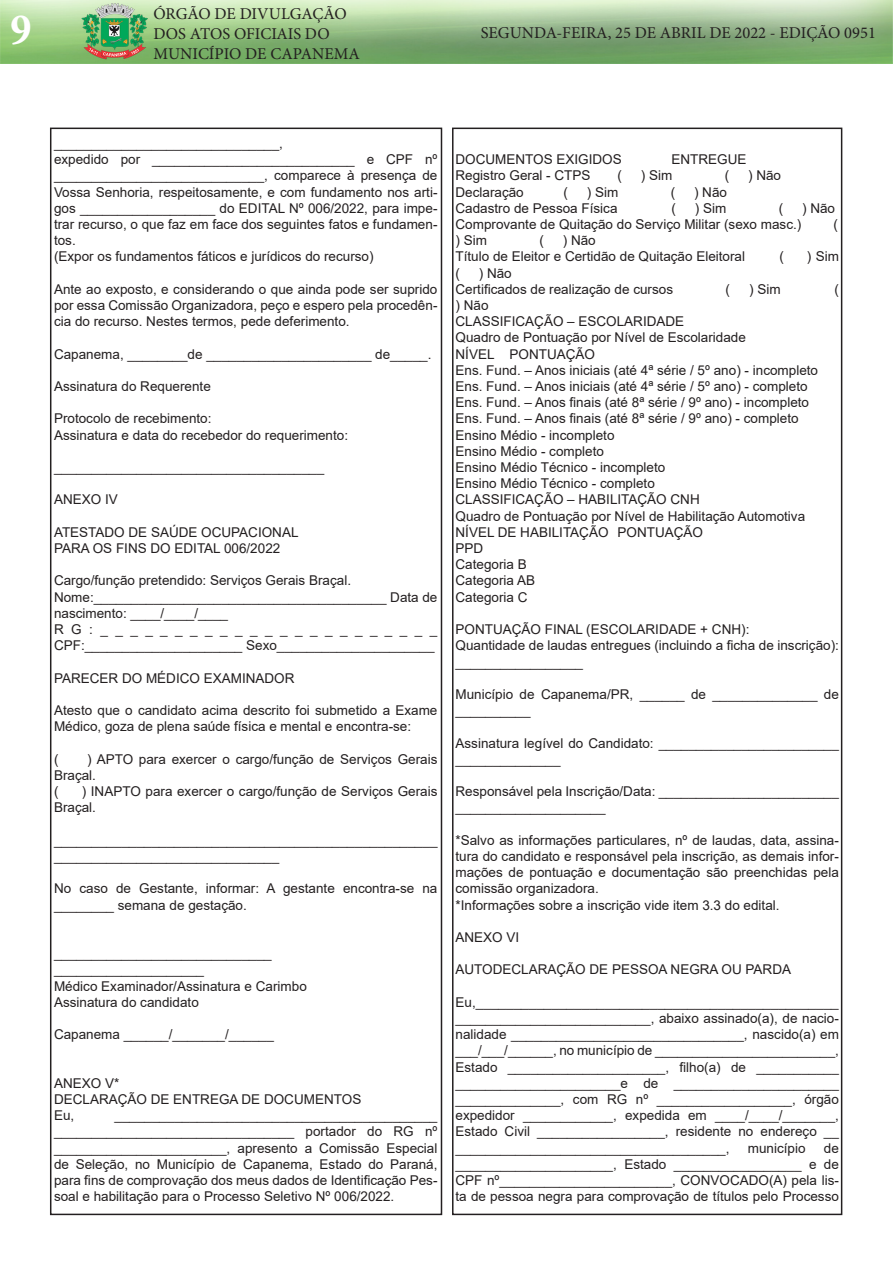
<style>
.page{position:relative;width:893px;height:1263px;background:#fff}
.page>*{position:absolute;margin:0;border:0;box-sizing:border-box;transform-origin:0 0}
.t1{font:700 condensed 45px "Minion Pro";color:#fff}
.t2{font:16.5px/19.8px "Minion Pro";color:#231f20}
.t3{font:13.5px/16.2px "Arial";color:#231f20}
</style>
<div class="page">
<div style="left:50px;top:128px;width:392px;height:1087px;border:2px solid #231f20"></div>
<img style="left:0;top:0;width:893px;height:64px">
<div style="left:452px;top:128px;width:390px;height:1087px;border:2px solid #231f20"></div>
<h1 class="t1" style="left:11px;top:-1px;width:22px">9</h1>
<p class="t2" style="left:153px;top:4px;width:208px">ÓRGÃO DE DIVULGAÇÃO<br>DOS ATOS OFICIAIS DO<br>MUNICÍPIO DE CAPANEMA</p>
<p class="t2" style="left:481px;top:23px;width:396px">SEGUNDA-FEIRA, 25 DE ABRIL DE 2022 - EDIÇÃO 0951</p>
<p class="t3" style="left:54px;top:135px;width:230px">______________________________,</p>
<p class="t3" style="left:54px;top:151px;width:385px;text-align:justify">expedido por ___________________________ e CPF nº ____________________________, comparece à presença de Vossa Senhoria, respeitosamente, e com fundamento nos arti&shy;gos __________________ do EDITAL Nº 006/2022, para impe&shy;trar recurso, o que faz em face dos seguintes fatos e fundamen&shy;tos.</p>
<p class="t3" style="left:54px;top:248px;width:321px">(Expor os fundamentos fáticos e jurídicos do recurso)</p>
<p class="t3" style="left:54px;top:281px;width:385px;text-align:justify">Ante ao exposto, e considerando o que ainda pode ser suprido por essa Comissão Organizadora, peço e espero pela procedên&shy;cia do recurso. Nestes termos, pede deferimento.</p>
<p class="t3" style="left:54px;top:346px;width:379px">Capanema, ________de ______________________ de_____.</p>
<p class="t3" style="left:54px;top:378px;width:158px">Assinatura do Requerente</p>
<p class="t3" style="left:54px;top:410px;width:159px">Protocolo de recebimento:</p>
<p class="t3" style="left:54px;top:427px;width:296px">Assinatura e data do recebedor do requerimento:</p>
<p class="t3" style="left:54px;top:459px;width:272px">____________________________________</p>
<p class="t3" style="left:54px;top:491px;width:65px">ANEXO IV</p>
<p class="t3" style="left:54px;top:524px;width:246px">ATESTADO DE SAÚDE OCUPACIONAL</p>
<p class="t3" style="left:54px;top:540px;width:228px">PARA OS FINS DO EDITAL 006/2022</p>
<p class="t3" style="left:54px;top:572px;width:299px">Cargo/função pretendido: Serviços Gerais Braçal.</p>
<p class="t3" style="left:54px;top:589px;width:385px">Nome:_______________________________________ Data de nascimento: ____/____/____</p>
<p class="t3" style="left:54px;top:621px;width:385px">RG:_______________________<br>CPF:_____________________ Sexo_____________________</p>
<p class="t3" style="left:54px;top:670px;width:242px">PARECER DO MÉDICO EXAMINADOR</p>
<p class="t3" style="left:54px;top:702px;width:385px">Atesto que o candidato acima descrito foi submetido a Exame<br>Médico, goza de plena saúde física e mental e encontra-se:</p>
<p class="t3" style="left:54px;top:751px;width:6px">(</p>
<p class="t3" style="left:54px;top:751px;width:385px;text-indent:33px">) APTO para exercer o cargo/função de Serviços Gerais<br>Braçal.</p>
<p class="t3" style="left:54px;top:783px;width:6px">(</p>
<p class="t3" style="left:54px;top:783px;width:385px;text-indent:28px">) INAPTO para exercer o cargo/função de Serviços Gerais<br>Braçal.</p>
<p class="t3" style="left:54px;top:832px;width:385px">___________________________________________________ ______________________________</p>
<p class="t3" style="left:54px;top:880px;width:385px">No caso de Gestante, informar: A gestante encontra-se na ________ semana de gestação.</p>
<p class="t3" style="left:54px;top:945px;width:219px">_____________________________ ____________________</p>
<p class="t3" style="left:54px;top:977px;width:254px">Médico Examinador/Assinatura e Carimbo<br>Assinatura do candidato</p>
<p class="t3" style="left:54px;top:1026px;width:221px">Capanema ______/_______/______</p>
<p class="t3" style="left:54px;top:1075px;width:67px">ANEXO V*</p>
<p class="t3" style="left:54px;top:1091px;width:309px">DECLARAÇÃO DE ENTREGA DE DOCUMENTOS</p>
<p class="t3" style="left:54px;top:1107px;width:22px">Eu,</p>
<p class="t3" style="left:54px;top:1107px;width:385px;text-align:justify;text-indent:61px">___________________________________________ ________________________________ portador do RG nº _______________________, apresento a Comissão Especial de Seleção, no Município de Capanema, Estado do Paraná, para fins de comprovação dos meus dados de Identificação Pes&shy;soal e habilitação para o Processo Seletivo Nº 006/2022.</p>
<p class="t3" style="left:455px;top:151px;width:168px">DOCUMENTOS EXIGIDOS</p>
<p class="t3" style="left:671px;top:151px;width:77px">ENTREGUE</p>
<p class="t3" style="left:455px;top:167px;width:137px">Registro Geral - CTPS</p>
<p class="t3" style="left:617px;top:167px;width:6px">(</p>
<p class="t3" style="left:641px;top:167px;width:33px">) Sim</p>
<p class="t3" style="left:725px;top:167px;width:6px">(</p>
<p class="t3" style="left:748px;top:167px;width:35px">) Não</p>
<p class="t3" style="left:455px;top:184px;width:70px">Declaração</p>
<p class="t3" style="left:563px;top:184px;width:6px">(</p>
<p class="t3" style="left:587px;top:184px;width:33px">) Sim</p>
<p class="t3" style="left:671px;top:184px;width:6px">(</p>
<p class="t3" style="left:694px;top:184px;width:35px">) Não</p>
<p class="t3" style="left:455px;top:200px;width:164px">Cadastro de Pessoa Física</p>
<p class="t3" style="left:671px;top:200px;width:6px">(</p>
<p class="t3" style="left:695px;top:200px;width:33px">) Sim</p>
<p class="t3" style="left:779px;top:200px;width:6px">(</p>
<p class="t3" style="left:802px;top:200px;width:35px">) Não</p>
<p class="t3" style="left:455px;top:216px;width:347px">Comprovante de Quitação do Serviço Militar (sexo masc.)</p>
<p class="t3" style="left:833px;top:216px;width:6px">(</p>
<p class="t3" style="left:455px;top:232px;width:33px">) Sim</p>
<p class="t3" style="left:539px;top:232px;width:6px">(</p>
<p class="t3" style="left:563px;top:232px;width:35px">) Não</p>
<p class="t3" style="left:455px;top:248px;width:291px">Título de Eleitor e Certidão de Quitação Eleitoral</p>
<p class="t3" style="left:779px;top:248px;width:6px">(</p>
<p class="t3" style="left:807px;top:248px;width:34px">) Sim</p>
<p class="t3" style="left:455px;top:265px;width:6px">(</p>
<p class="t3" style="left:479px;top:265px;width:35px">) Não</p>
<p class="t3" style="left:455px;top:281px;width:219px">Certificados de realização de cursos</p>
<p class="t3" style="left:725px;top:281px;width:6px">(</p>
<p class="t3" style="left:749px;top:281px;width:33px">) Sim</p>
<p class="t3" style="left:834px;top:281px;width:6px">(</p>
<p class="t3" style="left:455px;top:297px;width:35px">) Não</p>
<p class="t3" style="left:455px;top:313px;width:230px">CLASSIFICAÇÃO – ESCOLARIDADE</p>
<p class="t3" style="left:455px;top:329px;width:292px">Quadro de Pontuação por Nível de Escolaridade</p>
<p class="t3" style="left:455px;top:346px;width:141px">NÍVEL PONTUAÇÃO</p>
<p class="t3" style="left:455px;top:362px;width:364px">Ens. Fund. – Anos iniciais (até 4ª série / 5º ano) - incompleto</p>
<p class="t3" style="left:455px;top:378px;width:354px">Ens. Fund. – Anos iniciais (até 4ª série / 5º ano) - completo</p>
<p class="t3" style="left:455px;top:394px;width:355px">Ens. Fund. – Anos finais (até 8ª série / 9º ano) - incompleto</p>
<p class="t3" style="left:455px;top:410px;width:345px">Ens. Fund. – Anos finais (até 8ª série / 9º ano) - completo</p>
<p class="t3" style="left:455px;top:427px;width:161px">Ensino Médio - incompleto</p>
<p class="t3" style="left:455px;top:443px;width:150px">Ensino Médio - completo</p>
<p class="t3" style="left:455px;top:459px;width:211px">Ensino Médio Técnico - incompleto</p>
<p class="t3" style="left:455px;top:475px;width:201px">Ensino Médio Técnico - completo</p>
<p class="t3" style="left:455px;top:491px;width:246px">CLASSIFICAÇÃO – HABILITAÇÃO CNH</p>
<p class="t3" style="left:455px;top:508px;width:351px">Quadro de Pontuação por Nível de Habilitação Automotiva</p>
<p class="t3" style="left:455px;top:524px;width:249px">NÍVEL DE HABILITAÇÃO PONTUAÇÃO</p>
<p class="t3" style="left:455px;top:540px;width:29px">PPD</p>
<p class="t3" style="left:455px;top:556px;width:73px">Categoria B</p>
<p class="t3" style="left:455px;top:572px;width:81px">Categoria AB</p>
<p class="t3" style="left:455px;top:589px;width:74px">Categoria C</p>
<p class="t3" style="left:455px;top:621px;width:295px">PONTUAÇÃO FINAL (ESCOLARIDADE + CNH):</p>
<p class="t3" style="left:455px;top:637px;width:385px">Quantidade de laudas entregues (incluindo a ficha de inscrição): _________________</p>
<p class="t3" style="left:455px;top:686px;width:385px">Município de Capanema/PR, ______ de ______________ de __________</p>
<p class="t3" style="left:455px;top:734px;width:385px">Assinatura legível do Candidato: ________________________ ______________</p>
<p class="t3" style="left:455px;top:783px;width:385px">Responsável pela Inscrição/Data: ________________________ ____________________</p>
<p class="t3" style="left:455px;top:832px;width:385px;text-align:justify">*Salvo as informações particulares, nº de laudas, data, assina&shy;tura do candidato e responsável pela inscrição, as demais infor&shy;mações de pontuação e documentação são preenchidas pela comissão organizadora.</p>
<p class="t3" style="left:455px;top:896px;width:326px">*Informações sobre a inscrição vide item 3.3 do edital.</p>
<p class="t3" style="left:455px;top:929px;width:65px">ANEXO VI</p>
<p class="t3" style="left:455px;top:961px;width:337px">AUTODECLARAÇÃO DE PESSOA NEGRA OU PARDA</p>
<p class="t3" style="left:455px;top:994px;width:385px;text-align:justify">Eu,________________________________________________ __________________________, abaixo assinado(a), de nacio&shy;nalidade _______________________________, nascido(a) em ___/___/______, no município de ________________________, Estado _____________________, filho(a) de ___________ ______________________e de ______________________ ______________, com RG nº __________________, órgão expedidor ____________, expedida em ____/____/_______, Estado Civil _________________, residente no endereço __ ____________________________________,</p>
<p class="t3" style="left:748px;top:1139px;width:59px">município</p>
<p class="t3" style="left:455px;top:1139px;width:385px;text-align:justify;text-indent:368px">de _____________________, Estado _________________ e de CPF nº_______________________, CONVOCADO(A) pela lis&shy;ta de pessoa negra para comprovação de títulos pelo Processo</p>
</div>
